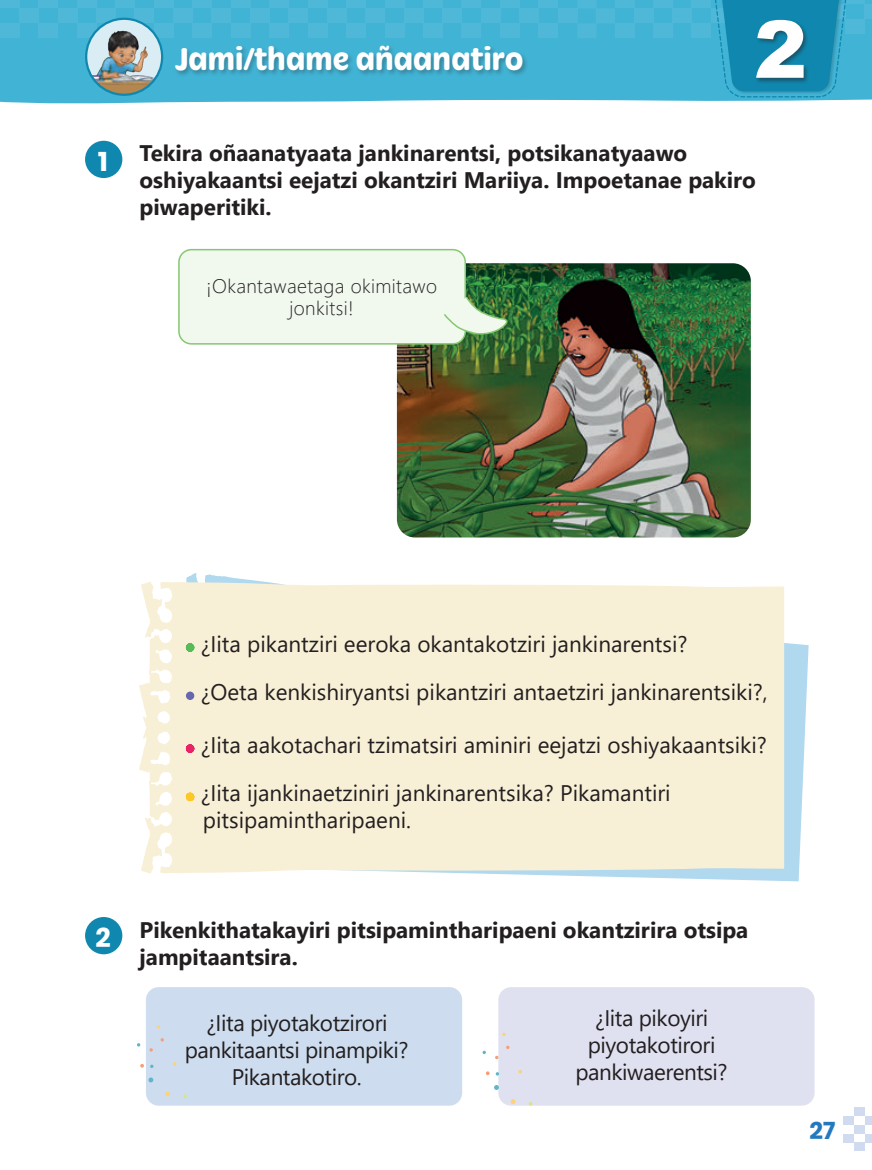
<style>
.page{position:relative;width:872px;height:1170px;background:#fff}
.page>*{position:absolute;margin:0;border:0;box-sizing:border-box;transform-origin:0 0}
.t1{font:900 79.5px "Arial";color:#fff}
.t2{font:700 33px "Mithella";color:#fff}
.t3{font:700 24px "Poppins";color:#2479be}
.t4{font:22.5px/48.3px "Segoe UI";color:#231f20}
.t5{font:700 22.5px/27px "Segoe UI";color:#231f20}
.t6{font:22.5px/27px "Segoe UI";letter-spacing:-.02em;color:#231f20;text-align:center}
.t7{font:300 19.5px/22.5px "Segoe UI";letter-spacing:.02em;color:#231f20;text-align:center}
.s1{font-family:"Poppins";font-size:27px;color:#fff}
</style>
<div class="page">
<div style="left:864px;top:1133px;width:8px;height:9px;background:#d1dbef"></div>
<div style="left:864px;top:1115px;width:8px;height:9px;background:#d1dbef"></div>
<div style="left:853px;top:1107px;width:11px;height:8px;background:#d1dbef"></div>
<div style="left:842px;top:1115px;width:11px;height:9px;background:#d1dbef"></div>
<div style="left:853px;top:1124px;width:11px;height:9px;background:#d1dbef"></div>
<div style="left:842px;top:1133px;width:11px;height:9px;background:#d1dbef"></div>
<div style="left:853px;top:1142px;width:11px;height:9px;background:#d1dbef"></div>
<img style="left:397px;top:263px;width:354px;height:274px">
<svg style="left:0;top:0;width:872px;height:104px;background:#4bb7d7"></svg>
<div style="left:845px;top:19px;width:19px;height:15px;background:#4fb8d8"></div>
<div style="left:864px;top:4px;width:8px;height:15px;background:#4fb8d8"></div>
<hr style="left:845px;top:0;width:19px;height:4px;background:#4fb8d8">
<div style="left:0;top:23px;width:19px;height:15px;background:#4fb8d8"></div>
<div style="left:20px;top:8px;width:19px;height:15px;background:#4fb8d8"></div>
<div style="left:0;top:0;width:19px;height:8px;background:#4fb8d8"></div>
<div style="left:39px;top:23px;width:19px;height:15px;background:#4fb8d8"></div>
<div style="left:39px;top:0;width:19px;height:8px;background:#4fb8d8"></div>
<div style="left:58px;top:8px;width:19px;height:15px;background:#4fb8d8"></div>
<div style="left:77px;top:23px;width:19px;height:15px;background:#4fb8d8"></div>
<div style="left:96px;top:8px;width:20px;height:15px;background:#4fb8d8"></div>
<div style="left:77px;top:0;width:19px;height:8px;background:#4fb8d8"></div>
<div style="left:116px;top:0;width:19px;height:8px;background:#4fb8d8"></div>
<div style="left:135px;top:8px;width:19px;height:15px;background:#4fb8d8"></div>
<div style="left:154px;top:23px;width:19px;height:15px;background:#4fb8d8"></div>
<div style="left:173px;top:8px;width:19px;height:15px;background:#4fb8d8"></div>
<div style="left:154px;top:0;width:19px;height:8px;background:#4fb8d8"></div>
<div style="left:193px;top:23px;width:19px;height:15px;background:#4fb8d8"></div>
<div style="left:193px;top:0;width:19px;height:8px;background:#4fb8d8"></div>
<div style="left:212px;top:8px;width:19px;height:15px;background:#4fb8d8"></div>
<div style="left:231px;top:23px;width:19px;height:15px;background:#4fb8d8"></div>
<div style="left:250px;top:8px;width:19px;height:15px;background:#4fb8d8"></div>
<div style="left:231px;top:0;width:19px;height:8px;background:#4fb8d8"></div>
<div style="left:269px;top:23px;width:20px;height:15px;background:#4fb8d8"></div>
<div style="left:269px;top:0;width:20px;height:8px;background:#4fb8d8"></div>
<div style="left:289px;top:8px;width:19px;height:15px;background:#4fb8d8"></div>
<div style="left:308px;top:23px;width:19px;height:15px;background:#4fb8d8"></div>
<div style="left:327px;top:8px;width:19px;height:15px;background:#4fb8d8"></div>
<div style="left:308px;top:0;width:19px;height:8px;background:#4fb8d8"></div>
<div style="left:346px;top:23px;width:20px;height:15px;background:#4fb8d8"></div>
<div style="left:346px;top:0;width:20px;height:8px;background:#4fb8d8"></div>
<div style="left:366px;top:8px;width:19px;height:15px;background:#4fb8d8"></div>
<div style="left:385px;top:23px;width:19px;height:15px;background:#4fb8d8"></div>
<div style="left:404px;top:8px;width:19px;height:15px;background:#4fb8d8"></div>
<div style="left:385px;top:0;width:19px;height:8px;background:#4fb8d8"></div>
<div style="left:423px;top:23px;width:19px;height:15px;background:#4fb8d8"></div>
<div style="left:423px;top:0;width:19px;height:8px;background:#4fb8d8"></div>
<div style="left:442px;top:8px;width:20px;height:15px;background:#4fb8d8"></div>
<div style="left:462px;top:23px;width:19px;height:15px;background:#4fb8d8"></div>
<div style="left:481px;top:8px;width:19px;height:15px;background:#4fb8d8"></div>
<div style="left:462px;top:0;width:19px;height:8px;background:#4fb8d8"></div>
<div style="left:500px;top:23px;width:19px;height:15px;background:#4fb8d8"></div>
<div style="left:500px;top:0;width:19px;height:8px;background:#4fb8d8"></div>
<div style="left:519px;top:8px;width:19px;height:15px;background:#4fb8d8"></div>
<div style="left:539px;top:23px;width:19px;height:15px;background:#4fb8d8"></div>
<div style="left:558px;top:8px;width:19px;height:15px;background:#4fb8d8"></div>
<div style="left:539px;top:0;width:19px;height:8px;background:#4fb8d8"></div>
<svg style="left:577px;top:0;width:38px;height:38px"></svg>
<div style="left:615px;top:23px;width:19px;height:15px;background:#4fb8d8"></div>
<div style="left:634px;top:8px;width:19px;height:15px;background:#4fb8d8"></div>
<div style="left:615px;top:0;width:19px;height:8px;background:#4fb8d8"></div>
<div style="left:653px;top:23px;width:19px;height:15px;background:#4fb8d8"></div>
<div style="left:653px;top:0;width:19px;height:8px;background:#4fb8d8"></div>
<div style="left:672px;top:8px;width:20px;height:15px;background:#4fb8d8"></div>
<div style="left:692px;top:23px;width:19px;height:15px;background:#4fb8d8"></div>
<div style="left:711px;top:8px;width:19px;height:15px;background:#4fb8d8"></div>
<div style="left:692px;top:0;width:19px;height:8px;background:#4fb8d8"></div>
<svg style="left:712px;top:0;width:136px;height:98px;background:#2095ba"></svg>
<div style="left:755px;top:19px;width:54px;height:65px;background:#231f20;opacity:.48"></div>
<div style="left:174px;top:44px;width:355px;height:33px;background:#231f20;opacity:.3"></div>
<svg style="left:86px;top:19px;width:76px;height:76px"></svg>
<svg style="left:89px;top:85px;width:64px;height:10px"></svg>
<img style="left:86px;top:30px;width:71px;height:55px">
<div style="left:85px;top:18px;width:78px;height:78px;border:2px solid #0f87ae;border-radius:50%"></div>
<div style="left:85px;top:141px;width:37px;height:37px;background:#0f87ae;border-radius:50%"></div>
<svg style="left:186px;top:573px;width:622px;height:308px"></svg>
<div style="left:139px;top:581px;width:645px;height:292px;background:#f8f0d6"></div>
<svg style="left:186px;top:643px;width:8px;height:8px"></svg>
<div style="left:186px;top:691px;width:8px;height:9px;background:#6766ae;border-radius:50%"></div>
<svg style="left:186px;top:744px;width:8px;height:8px"></svg>
<svg style="left:186px;top:792px;width:8px;height:9px"></svg>
<div style="left:179px;top:250px;width:286px;height:94px;background:#f1f8ee;border-radius:12px"></div>
<div style="left:178px;top:249px;width:288px;height:95px;border:2px solid #85c86f;border-radius:12px"></div>
<svg style="left:444px;top:295px;width:64px;height:40px"></svg>
<div style="left:85px;top:916px;width:37px;height:38px;background:#0f87ae;border-radius:50%"></div>
<div style="left:146px;top:987px;width:316px;height:118px;background:#cdddef;border-radius:13px"></div>
<div style="left:498px;top:987px;width:316px;height:118px;background:#e0e1f0;border-radius:13px"></div>
<svg style="left:494px;top:1085px;width:5px;height:4px"></svg>
<svg style="left:485px;top:1071px;width:14px;height:4px"></svg>
<svg style="left:518px;top:1069px;width:4px;height:4px"></svg>
<svg style="left:510px;top:1099px;width:6px;height:4px"></svg>
<svg style="left:528px;top:1101px;width:5px;height:4px"></svg>
<svg style="left:140px;top:1063px;width:4px;height:4px"></svg>
<svg style="left:148px;top:1077px;width:6px;height:5px"></svg>
<svg style="left:172px;top:1062px;width:5px;height:3px"></svg>
<svg style="left:165px;top:1091px;width:5px;height:5px"></svg>
<h2 class="t2" style="left:174px;top:41px;width:351px">Jami/thame añaanatiro</h2>
<h1 class="t1" style="left:754px;top:-8px;width:55px">2</h1>
<p class="t5" style="left:139px;top:138px;width:618px;text-indent:-41px"><span class="s1">1</span> Tekira oñaanatyaata jankinarentsi, potsikanatyaawo oshiyakaantsi eejatzi okantziri Mariiya. Impoetanae pakiro piwaperitiki.</p>
<p class="t7" style="left:206px;top:272px;width:232px">¡Okantawaetaga okimitawo jonkitsi!</p>
<p class="t4" style="left:200px;top:617px;width:569px">¿Iita pikantziri eeroka okantakotziri jankinarentsi?<br>¿Oeta kenkishiryantsi pikantziri antaetziri jankinarentsiki?,</p>
<p class="t4" style="left:200px;top:718px;width:568px">¿Iita aakotachari tzimatsiri aminiri eejatzi oshiyakaantsiki? ¿Iita ijankinaetziniri jankinarentsika? Pikamantiri</p>
<p class="t4" style="left:203px;top:793px;width:210px">pitsipamintharipaeni.</p>
<p class="t5" style="left:139px;top:914px;width:610px;text-indent:-44px"><span class="s1">2</span> Pikenkithatakayiri pitsipamintharipaeni okantzirira otsipa jampitaantsira.</p>
<p class="t6" style="left:185px;top:1007px;width:225px">¿Iita piyotakotzirori pankitaantsi pinampiki?<br>Pikantakotiro.</p>
<p class="t6" style="left:575px;top:1002px;width:154px">¿Iita pikoyiri piyotakotirori pankiwaerentsi?</p>
<p class="t3" style="left:809px;top:1116px;width:27px">27</p>
</div>
